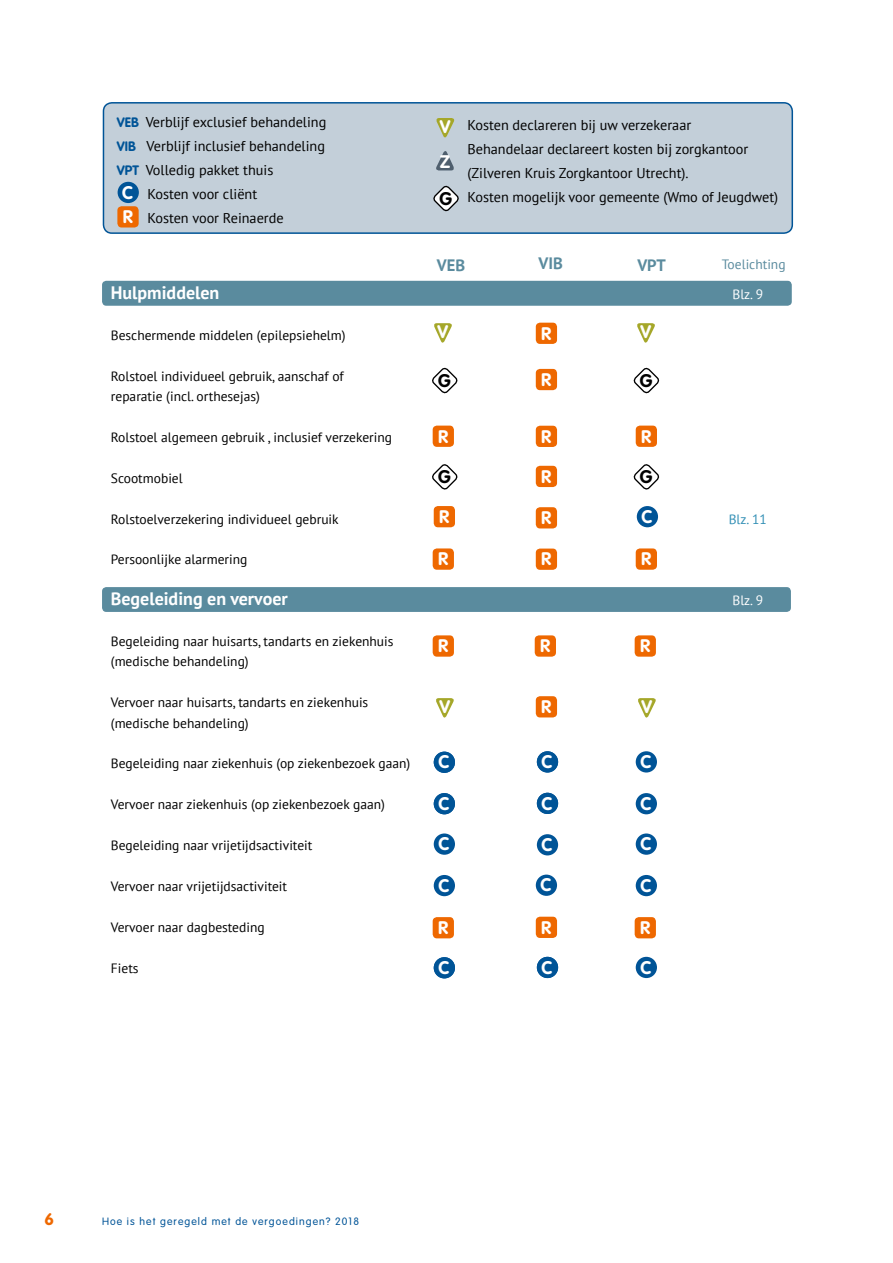
<style>
.page{position:relative;width:893px;height:1263px;background:#fff}
.page>*{position:absolute;margin:0;border:0;box-sizing:border-box;transform-origin:0 0}
.t1{font:700 18px/24.5px "VAG Rounded Std";color:#fff}
.t2{font:700 18px "PT Sans";color:#fff}
.t3{font:700 18px "VAG Rounded Std";color:#000}
.t4{font:700 16.5px "PT Sans";color:#5a8b9e}
.t5{font:700 16.5px "VAG Rounded Std";color:#ee6800}
.t6{font:14.25px/24px "PT Sans";color:#000;text-align:justify}
.t7{font:13.5px/20.4px "PT Sans";color:#000}
.t8{font:13.5px "PT Sans";color:#5a8b9e}
.t9{font:13.5px "PT Sans";color:#fff}
.t10{font:13.5px "PT Sans";color:#328fb5}
.t11{font:300 10.5px "VAG Rounded Std";letter-spacing:.1em;color:#005497}
.s1{font-family:"VAG Rounded Std";font-weight:700;font-size:13.5px;color:#005497}
.s2{font-family:"VAG Rounded Std";font-weight:700;font-size:18px;color:#fff}
.s3{font-family:"VAG Rounded Std";font-weight:700;font-size:18px}
</style>
<div class="page">
<div style="left:102px;top:281px;width:690px;height:25px;background:#5a8b9e;border-radius:4px"></div>
<div style="left:102px;top:587px;width:689px;height:25px;background:#5a8b9e;border-radius:4px"></div>
<div style="left:536px;top:323px;width:21px;height:21px;background:#ee6800;border-radius:4px"></div>
<div style="left:536px;top:369px;width:21px;height:21px;background:#ee6800;border-radius:4px"></div>
<svg style="left:434px;top:323px;width:18px;height:20px"></svg>
<div style="left:536px;top:466px;width:21px;height:21px;background:#ee6800;border-radius:4px"></div>
<div style="left:536px;top:507px;width:21px;height:21px;background:#ee6800;border-radius:4px"></div>
<div style="left:434px;top:506px;width:21px;height:21px;background:#ee6800;border-radius:4px"></div>
<div style="left:637px;top:506px;width:21px;height:21px;background:#005497;border-radius:50%"></div>
<div style="left:536px;top:549px;width:21px;height:21px;background:#ee6800;border-radius:4px"></div>
<div style="left:433px;top:548px;width:21px;height:22px;background:#ee6800;border-radius:4px"></div>
<div style="left:636px;top:548px;width:21px;height:22px;background:#ee6800;border-radius:4px"></div>
<div style="left:536px;top:426px;width:21px;height:21px;background:#ee6800;border-radius:4px"></div>
<div style="left:433px;top:426px;width:21px;height:21px;background:#ee6800;border-radius:4px"></div>
<div style="left:636px;top:426px;width:21px;height:21px;background:#ee6800;border-radius:4px"></div>
<svg style="left:637px;top:323px;width:18px;height:20px"></svg>
<div style="left:535px;top:635px;width:21px;height:22px;background:#ee6800;border-radius:4px"></div>
<div style="left:433px;top:635px;width:21px;height:22px;background:#ee6800;border-radius:4px"></div>
<div style="left:635px;top:635px;width:21px;height:22px;background:#ee6800;border-radius:4px"></div>
<div style="left:536px;top:696px;width:21px;height:21px;background:#ee6800;border-radius:4px"></div>
<svg style="left:436px;top:698px;width:18px;height:20px"></svg>
<svg style="left:638px;top:698px;width:18px;height:20px"></svg>
<div style="left:636px;top:751px;width:21px;height:21px;background:#005497;border-radius:50%"></div>
<div style="left:434px;top:752px;width:21px;height:21px;background:#005497;border-radius:50%"></div>
<div style="left:537px;top:751px;width:21px;height:21px;background:#005497;border-radius:50%"></div>
<div style="left:636px;top:957px;width:21px;height:21px;background:#005497;border-radius:50%"></div>
<div style="left:434px;top:957px;width:21px;height:21px;background:#005497;border-radius:50%"></div>
<div style="left:537px;top:957px;width:21px;height:21px;background:#005497;border-radius:50%"></div>
<div style="left:434px;top:875px;width:21px;height:21px;background:#005497;border-radius:50%"></div>
<div style="left:434px;top:833px;width:21px;height:22px;background:#005497;border-radius:50%"></div>
<div style="left:433px;top:917px;width:21px;height:21px;background:#ee6800;border-radius:4px"></div>
<div style="left:636px;top:793px;width:21px;height:21px;background:#005497;border-radius:50%"></div>
<div style="left:636px;top:875px;width:21px;height:21px;background:#005497;border-radius:50%"></div>
<div style="left:636px;top:833px;width:21px;height:22px;background:#005497;border-radius:50%"></div>
<div style="left:635px;top:917px;width:21px;height:21px;background:#ee6800;border-radius:4px"></div>
<div style="left:537px;top:834px;width:21px;height:21px;background:#005497;border-radius:50%"></div>
<div style="left:434px;top:793px;width:21px;height:21px;background:#005497;border-radius:50%"></div>
<div style="left:537px;top:793px;width:21px;height:21px;background:#005497;border-radius:50%"></div>
<div style="left:536px;top:874px;width:21px;height:22px;background:#005497;border-radius:50%"></div>
<div style="left:536px;top:917px;width:21px;height:21px;background:#ee6800;border-radius:4px"></div>
<svg style="left:432px;top:464px;width:26px;height:26px"></svg>
<svg style="left:633px;top:464px;width:27px;height:26px"></svg>
<svg style="left:432px;top:367px;width:26px;height:27px"></svg>
<svg style="left:633px;top:367px;width:27px;height:27px"></svg>
<div style="left:103px;top:103px;width:689px;height:130px;background:#c3cfd9;border-radius:9px"></div>
<div style="left:103px;top:102px;width:690px;height:132px;border:2px solid #005497;border-radius:9px"></div>
<div style="left:118px;top:182px;width:21px;height:21px;background:#005497;border-radius:50%"></div>
<div style="left:117px;top:206px;width:22px;height:21px;background:#ee6800;border-radius:4px"></div>
<svg style="left:436px;top:118px;width:19px;height:20px"></svg>
<svg style="left:433px;top:185px;width:26px;height:27px"></svg>
<svg style="left:436px;top:151px;width:18px;height:19px"></svg>
<p class="t6" style="left:117px;top:109px;width:211px"><span class="s1">VEB</span> Verblijf exclusief behandeling <span class="s1">VIB</span> Verblijf inclusief behandeling <span class="s1">VPT</span> Volledig pakket thuis</p>
<h1 class="t1" style="left:122px;top:181px;width:12px">C<br>R</h1>
<p class="t6" style="left:467px;top:113px;width:282px;text-align:left;text-indent:-28px"><span class="s2">V</span> Kosten declareren bij uw verzekeraar<br>Behandelaar declareert kosten bij zorgkantoor (Zilveren Kruis Zorgkantoor Utrecht).</p>
<h1 class="t1" style="left:440px;top:151px;width:12px">Z</h1>
<p class="t6" style="left:147px;top:182px;width:111px">Kosten voor cliënt</p>
<p class="t6" style="left:439px;top:185px;width:340px"><span class="s3">G</span> Kosten mogelijk voor gemeente (Wmo of Jeugdwet)</p>
<p class="t6" style="left:147px;top:206px;width:138px">Kosten voor Reinaerde</p>
<h1 class="t2" style="left:111px;top:281px;width:110px">Hulpmiddelen</h1>
<p class="t7" style="left:111px;top:324px;width:236px">Beschermende middelen (epilepsiehelm)</p>
<p class="t7" style="left:111px;top:365px;width:234px">Rolstoel individueel gebruik, aanschaf of reparatie (incl. orthesejas)</p>
<p class="t7" style="left:111px;top:427px;width:283px">Rolstoel algemeen gebruik , inclusief verzekering</p>
<p class="t7" style="left:111px;top:467px;width:73px">Scootmobiel</p>
<p class="t7" style="left:111px;top:508px;width:229px">Rolstoelverzekering individueel gebruik</p>
<p class="t7" style="left:111px;top:549px;width:138px">Persoonlijke alarmering</p>
<h1 class="t2" style="left:111px;top:587px;width:178px">Begeleiding en vervoer</h1>
<p class="t7" style="left:111px;top:631px;width:284px">Begeleiding naar huisarts, tandarts en ziekenhuis (medische behandeling)</p>
<p class="t7" style="left:111px;top:692px;width:259px">Vervoer naar huisarts, tandarts en ziekenhuis (medische behandeling)</p>
<p class="t7" style="left:111px;top:753px;width:301px">Begeleiding naar ziekenhuis (op ziekenbezoek gaan)</p>
<p class="t7" style="left:111px;top:794px;width:276px">Vervoer naar ziekenhuis (op ziekenbezoek gaan)</p>
<p class="t7" style="left:111px;top:835px;width:203px">Begeleiding naar vrijetijdsactiviteit</p>
<p class="t7" style="left:111px;top:876px;width:178px">Vervoer naar vrijetijdsactiviteit</p>
<p class="t7" style="left:111px;top:916px;width:155px">Vervoer naar dagbesteding</p>
<p class="t7" style="left:111px;top:957px;width:29px">Fiets</p>
<p class="t4" style="left:437px;top:254px;width:30px">VEB</p>
<p class="t4" style="left:539px;top:253px;width:26px">VIB</p>
<p class="t4" style="left:637px;top:254px;width:30px">VPT</p>
<p class="t8" style="left:722px;top:255px;width:65px">Toelichting</p>
<h1 class="t1" style="left:438px;top:320px;width:12px">V</h1>
<h1 class="t1" style="left:641px;top:320px;width:12px">V</h1>
<h1 class="t1" style="left:541px;top:322px;width:12px">R</h1>
<h1 class="t1" style="left:541px;top:368px;width:12px">R</h1>
<h1 class="t3" style="left:438px;top:370px;width:14px">G</h1>
<h1 class="t3" style="left:640px;top:370px;width:14px">G</h1>
<h1 class="t1" style="left:438px;top:425px;width:12px">R</h1>
<h1 class="t1" style="left:541px;top:425px;width:12px">R</h1>
<h1 class="t1" style="left:641px;top:425px;width:12px">R</h1>
<h1 class="t1" style="left:541px;top:465px;width:12px">R</h1>
<h1 class="t3" style="left:438px;top:466px;width:14px">G</h1>
<h1 class="t3" style="left:640px;top:466px;width:14px">G</h1>
<h1 class="t1" style="left:439px;top:505px;width:12px">R</h1>
<h1 class="t1" style="left:541px;top:506px;width:12px">R</h1>
<h1 class="t1" style="left:641px;top:505px;width:12px">C</h1>
<h1 class="t1" style="left:438px;top:547px;width:12px">R</h1>
<h1 class="t1" style="left:541px;top:548px;width:12px">R</h1>
<h1 class="t1" style="left:641px;top:547px;width:12px">R</h1>
<h1 class="t1" style="left:438px;top:634px;width:12px">R</h1>
<h1 class="t1" style="left:540px;top:634px;width:12px">R</h1>
<h1 class="t1" style="left:640px;top:634px;width:12px">R</h1>
<h1 class="t1" style="left:439px;top:695px;width:12px">V</h1>
<h1 class="t1" style="left:541px;top:695px;width:12px">R</h1>
<h1 class="t1" style="left:641px;top:695px;width:12px">V</h1>
<h1 class="t1" style="left:438px;top:750px;width:12px">C</h1>
<h1 class="t1" style="left:542px;top:750px;width:12px">C</h1>
<h1 class="t1" style="left:640px;top:750px;width:12px">C</h1>
<h1 class="t1" style="left:438px;top:792px;width:12px">C</h1>
<h1 class="t1" style="left:542px;top:792px;width:12px">C</h1>
<h1 class="t1" style="left:640px;top:792px;width:12px">C</h1>
<h1 class="t1" style="left:438px;top:832px;width:12px">C</h1>
<h1 class="t1" style="left:542px;top:833px;width:12px">C</h1>
<h1 class="t1" style="left:640px;top:832px;width:12px">C</h1>
<h1 class="t1" style="left:438px;top:874px;width:12px">C</h1>
<h1 class="t1" style="left:438px;top:916px;width:12px">R</h1>
<h1 class="t1" style="left:540px;top:873px;width:12px">C</h1>
<h1 class="t1" style="left:541px;top:916px;width:12px">R</h1>
<h1 class="t1" style="left:640px;top:874px;width:12px">C</h1>
<h1 class="t1" style="left:640px;top:916px;width:12px">R</h1>
<h1 class="t1" style="left:438px;top:956px;width:12px">C</h1>
<h1 class="t1" style="left:542px;top:956px;width:12px">C</h1>
<h1 class="t1" style="left:640px;top:956px;width:12px">C</h1>
<p class="t9" style="left:732px;top:286px;width:32px">Blz. 9</p>
<p class="t10" style="left:729px;top:510px;width:40px">Blz. 11</p>
<p class="t9" style="left:732px;top:592px;width:32px">Blz. 9</p>
<p class="t5" style="left:45px;top:1209px;width:11px">6</p>
<p class="t11" style="left:102px;top:1215px;width:258px">Hoe is het geregeld met de vergoedingen? 2018</p>
</div>
